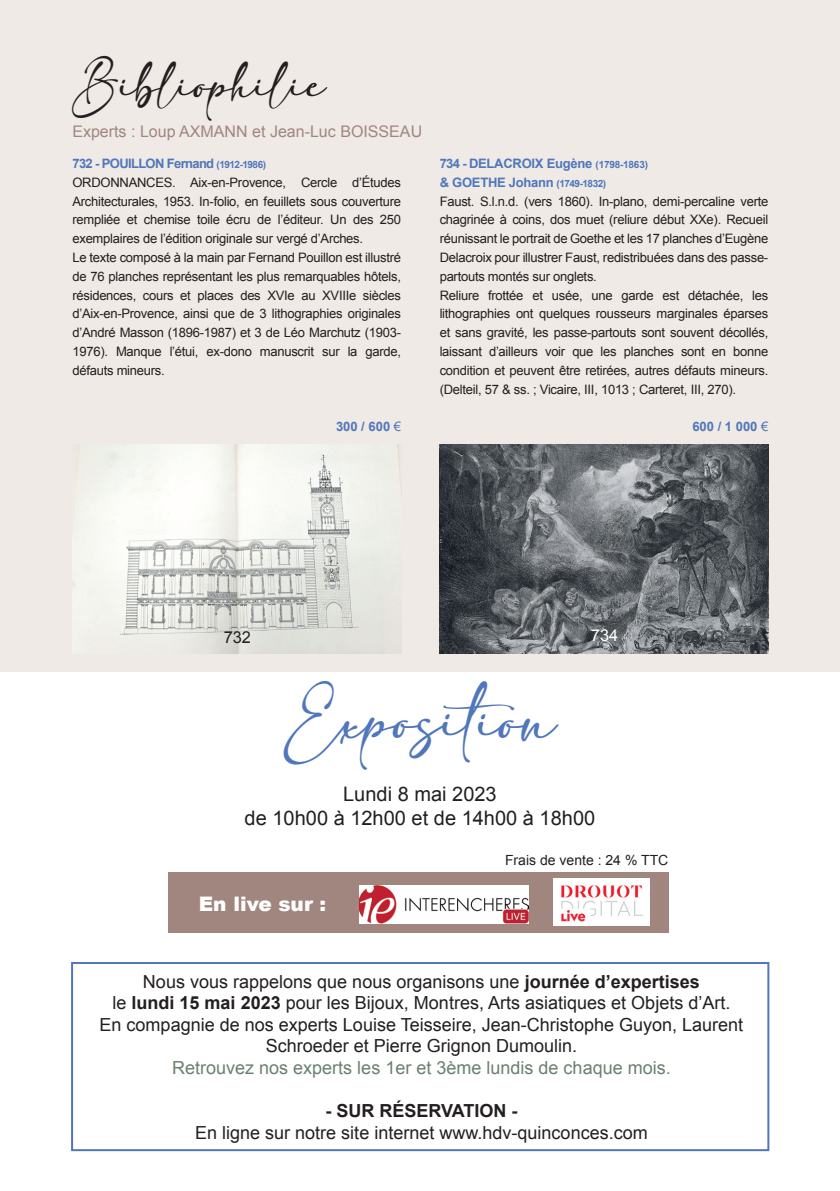
<style>
.page{position:relative;width:840px;height:1191px;background:#fff}
.page>*{position:absolute;margin:0;border:0;box-sizing:border-box;transform-origin:0 0}
.t1{font:46px "adelia";color:#5076bb}
.t2{font:34px "adelia";color:#231f20}
.t3{font:20px/24px "Arial";color:#231f20;text-align:center}
.t4{font:900 20px "Arial";color:#fff}
.t5{font:18px/21.6px "Arial";color:#231f20;text-align:center}
.t6{font:18px "Arial";color:#6a8170}
.t7{font:700 18px "Arial";color:#231f20}
.t8{font:16.4px "Arial";color:#fff}
.t9{font:16.4px "Arial";color:#231f20}
.t10{font:16px "Arial";color:#a18680}
.t11{font:14px "Arial";color:#231f20}
.t12{font:13px/18.8px "Arial";letter-spacing:-.02em;color:#231f20}
.t13{font:700 13px "Arial";color:#5076bb}
.s1{font-weight:700;color:#5076bb}
.s2{font-weight:700;font-size:10px;color:#5076bb}
.s3{font-weight:400}
.s4{font-weight:700}
</style>
<div class="page">
<div style="left:0;top:0;width:839px;height:671px;background:#efeae5"></div>
<img style="left:439px;top:444px;width:329px;height:209px">
<img style="left:72px;top:444px;width:329px;height:209px">
<div style="left:71px;top:962px;width:698px;height:189px;border:2px solid #5076bb"></div>
<div style="left:168px;top:872px;width:501px;height:60px;background:#a18680"></div>
<img style="left:359px;top:885px;width:169px;height:38px">
<img style="left:553px;top:879px;width:96px;height:47px">
<h2 class="t2" style="left:72px;top:66px;width:255px">Bibliophilie</h2>
<p class="t10" style="left:72px;top:121px;width:351px">Experts : Loup AXMANN et Jean-Luc BOISSEAU</p>
<p class="t12" style="left:72px;top:154px;width:330px"><span class="s1">732 - POUILLON Fernand</span> <span class="s2">(1912-1986)<br></span>ORDONNANCES. Aix-en-Provence, Cercle d’Études Architecturales, 1953. In-folio, en feuillets sous couverture rempliée et chemise toile écru de l’éditeur. Un des 250 exemplaires de l’édition originale sur vergé d’Arches.<br>Le texte composé à la main par Fernand Pouillon est illustré de 76 planches représentant les plus remarquables hôtels, résidences, cours et places des XVIe au XVIIIe siècles d’Aix-en-Provence, ainsi que de 3 lithographies originales d’André Masson (1896-1987) et 3 de Léo Marchutz (1903- 1976). Manque l’étui, ex-dono manuscrit sur la garde, défauts mineurs.</p>
<p class="t13" style="left:336px;top:418px;width:67px">300 / 600 <span class="s3">€</span></p>
<p class="t12" style="left:439px;top:154px;width:330px"><span class="s1">734 - DELACROIX Eugène</span> <span class="s2">(1798-1863)<br></span><span class="s1">&amp; GOETHE Johann</span> <span class="s2">(1749-1832)<br></span>Faust. S.l.n.d. (vers 1860). In-plano, demi-percaline verte chagrinée à coins, dos muet (reliure début XXe). Recueil réunissant le portrait de Goethe et les 17 planches d’Eugène Delacroix pour illustrer Faust, redistribuées dans des passe&shy;partouts montés sur onglets.<br>Reliure frottée et usée, une garde est détachée, les lithographies ont quelques rousseurs marginales éparses et sans gravité, les passe-partouts sont souvent décollés, laissant d’ailleurs voir que les planches sont en bonne condition et peuvent être retirées, autres défauts mineurs. (Delteil, 57 &amp; ss. ; Vicaire, III, 1013 ; Carteret, III, 270).</p>
<p class="t13" style="left:692px;top:418px;width:77px">600 / 1 000 <span class="s3">€</span></p>
<p class="t9" style="left:223px;top:626px;width:29px">732</p>
<p class="t8" style="left:590px;top:624px;width:29px">734</p>
<h1 class="t1" style="left:283px;top:696px;width:274px">Exposition</h1>
<h3 class="t3" style="left:244px;top:782px;width:352px">Lundi 8 mai 2023<br>de 10h00 à 12h00 et de 14h00 à 18h00</h3>
<h3 class="t4" style="left:199px;top:889px;width:129px">En live sur :</h3>
<p class="t11" style="left:504px;top:851px;width:165px">Frais de vente : 24 % TTC</p>
<p class="t5" style="left:99px;top:970px;width:645px">Nous vous rappelons que nous organisons une <span class="s4">journée d’expertises<br></span>le <span class="s4">lundi 15 mai 2023</span> pour les Bijoux, Montres, Arts asiatiques et Objets d’Art.<br>En compagnie de nos experts Louise Teisseire, Jean-Christophe Guyon, Laurent Schroeder et Pierre Grignon Dumoulin.</p>
<h3 class="t6" style="left:172px;top:1055px;width:500px">Retrouvez nos experts les 1er et 3ème lundis de chaque mois.</h3>
<h3 class="t7" style="left:325px;top:1099px;width:194px">- SUR RÉSERVATION -</h3>
<h3 class="t5" style="left:195px;top:1121px;width:454px">En ligne sur notre site internet www.hdv-quinconces.com</h3>
</div>
